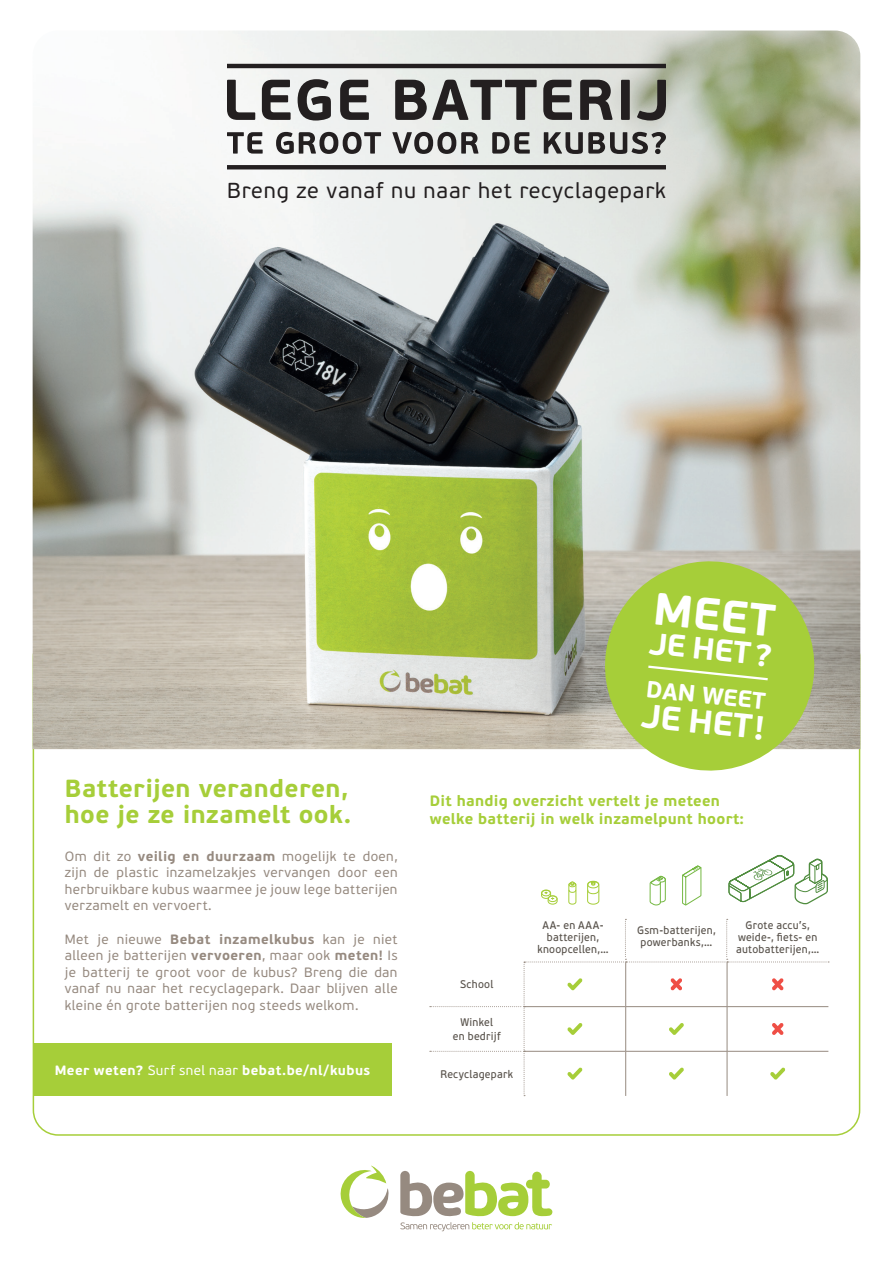
<style>
.page{position:relative;width:893px;height:1263px;background:#fff}
.page>*{position:absolute;margin:0;border:0;box-sizing:border-box;transform-origin:0 0}
.t1{font:700 45.3px "PF Beau Sans Pro";color:#fff}
.t2{font:700 33.6px "PF Beau Sans Pro";color:#fff}
.t3{font:700 30.75px "PF Beau Sans Pro";color:#fff}
.t4{font:700 24.75px/26.1px "PF Beau Sans Pro";letter-spacing:.02em;color:#a6ce39}
.t5{font:700 23.55px "PF Beau Sans Pro";color:#fff}
.t6{font:21.6px "PF Beau Sans Pro";letter-spacing:.04em;color:#231f20}
.t7{font:700 15px/18px "PF Beau Sans Pro";letter-spacing:.02em;color:#a6ce39}
.t8{font:13.5px/16.5px "PF Beau Sans Pro";letter-spacing:.03em;color:#968a80;text-align:justify}
.t9{font:700 13.5px "PF Beau Sans Pro";letter-spacing:.035em;color:#fff}
.t10{font:11.1px/12px "PF Beau Sans Pro Bbook";letter-spacing:.025em;color:#59534c;text-align:center;scale:.95 1}
.s1{font-weight:700}
.s2{font-weight:400}
</style>
<div class="page">
<svg style="left:340px;top:1165px;width:49px;height:53px"></svg>
<svg style="left:400px;top:1171px;width:152px;height:60px"></svg>
<img style="left:33px;top:31px;width:827px;height:718px">
<svg style="left:227px;top:79px;width:439px;height:42px;background:#91918f"></svg>
<hr style="left:227px;top:165px;width:439px;height:4px;background:#231f20">
<hr style="left:227px;top:64px;width:439px;height:4px;background:#231f20">
<svg style="left:227px;top:132px;width:439px;height:22px;background:#959594"></svg>
<svg style="left:598px;top:554px;width:223px;height:217px;background:#b1cb61"></svg>
<svg style="left:646px;top:664px;width:124px;height:18px;background:#b0d351"></svg>
<div style="left:33px;top:1043px;width:359px;height:53px;background:#a6ce39"></div>
<svg style="left:568px;top:881px;width:9px;height:24px"></svg>
<svg style="left:587px;top:880px;width:13px;height:25px"></svg>
<svg style="left:541px;top:889px;width:17px;height:16px"></svg>
<svg style="left:429px;top:919px;width:400px;height:177px"></svg>
<svg style="left:649px;top:875px;width:17px;height:31px"></svg>
<svg style="left:682px;top:865px;width:20px;height:41px"></svg>
<svg style="left:728px;top:855px;width:100px;height:50px"></svg>
<h3 class="t6" style="left:227px;top:178px;width:440px">Breng ze vanaf nu naar het recyclagepark</h3>
<h3 class="t4" style="left:65px;top:776px;width:288px">Batterijen veranderen, hoe je ze inzamelt ook.</h3>
<p class="t8" style="left:65px;top:848px;width:334px">Om dit zo <span class="s1">veilig en duurzaam</span> mogelijk te doen, zijn de plastic inzamelzakjes vervangen door een herbruikbare kubus waarmee je jouw lege batterijen verzamelt en vervoert.</p>
<p class="t8" style="left:65px;top:931px;width:334px">Met je nieuwe <span class="s1">Bebat inzamelkubus</span> kan je niet alleen je batterijen <span class="s1">vervoeren</span>, maar ook <span class="s1">meten!</span> Is je batterij te groot voor de kubus? Breng die dan vanaf nu naar het recyclagepark. Daar blijven alle kleine én grote batterijen nog steeds welkom.</p>
<p class="t9" style="left:55px;top:1062px;width:317px">Meer weten? <span class="s2">Surf snel naar</span> bebat.be/nl/kubus</p>
<h1 class="t1" style="left:657px;top:580px;width:123px;rotate:6deg">MEET</h1>
<h3 class="t3" style="left:652px;top:624px;width:124px;rotate:6deg">JE HET?</h3>
<h3 class="t5" style="left:648px;top:674px;width:121px;rotate:6deg">DAN WEET</h3>
<h2 class="t2" style="left:644px;top:694px;width:125px;rotate:6deg">JE HET!</h2>
<p class="t7" style="left:430px;top:792px;width:316px">Dit handig overzicht vertelt je meteen welke batterij in welk inzamelpunt hoort:</p>
<p class="t10" style="left:460px;top:979px;width:37px">School</p>
<p class="t10" style="left:453px;top:1015px;width:52px;line-height:14.4px">Winkel<br>en bedrijf</p>
<p class="t10" style="left:440px;top:1068px;width:78px">Recyclagepark</p>
<p class="t10" style="left:537px;top:919px;width:76px">AA- en AAA&shy;batterijen, knoopcellen,…</p>
<p class="t10" style="left:637px;top:925px;width:84px">Gsm-batterijen, powerbanks,…</p>
<p class="t10" style="left:736px;top:919px;width:89px">Grote accu’s, weide-, fiets- en autobatterijen,…</p>
</div>
